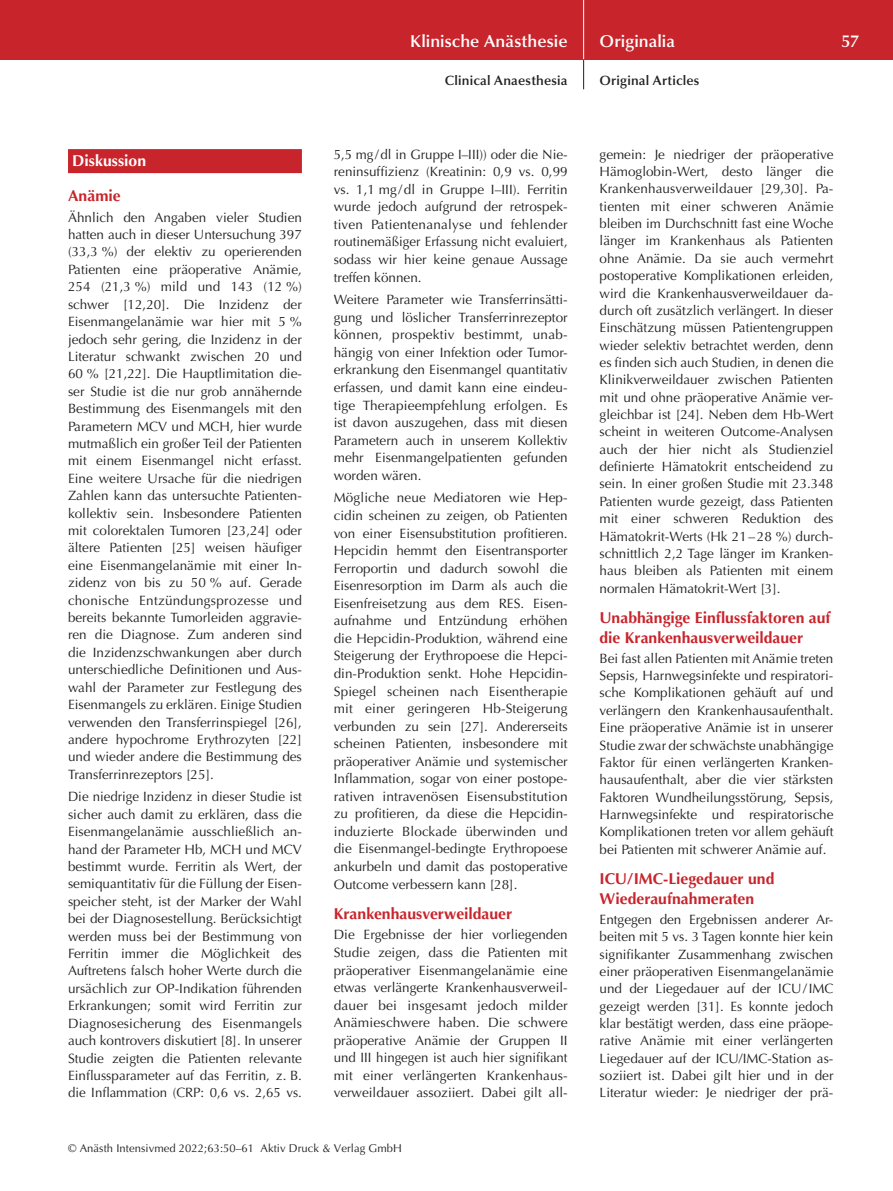
<style>
.page{position:relative;width:893px;height:1191px;background:#fff}
.page>*{position:absolute;margin:0;border:0;box-sizing:border-box;transform-origin:0 0}
.t1{font:600 17.25px "Optima";color:#fff}
.t2{font:700 15.75px/19.6px "Optima";color:#c8242b}
.t3{font:700 15.75px "Optima";color:#fff}
.t4{font:13.5px/17.4px "Optima";color:#231f20;text-align:justify}
.t5{font:600 13.5px "Optima";letter-spacing:.015em;color:#231f20}
.t6{font:11.25px "Optima";letter-spacing:.005em;color:#231f20}
</style>
<div class="page">
<div style="left:0;top:0;width:893px;height:60px;background:#c8242b"></div>
<hr style="left:583px;top:0;width:1px;height:60px;background:#fff">
<svg style="left:583px;top:60px;width:1px;height:29px"></svg>
<div style="left:68px;top:149px;width:234px;height:24px;background:#c8242b"></div>
<p class="t3" style="left:72px;top:152px;width:75px">Diskussion</p>
<p class="t2" style="left:68px;top:186px;width:54px">Anämie</p>
<p class="t4" style="left:68px;top:209px;width:235px">Ähnlich den Angaben vieler Studien hatten auch in dieser Untersuchung 397 (33,3 %) der elektiv zu operierenden Patienten eine präoperative Anämie, 254 (21,3 %) mild und 143 (12 %) schwer [12,20]. Die Inzidenz der Eisenmangelanämie war hier mit 5 % jedoch sehr gering, die Inzidenz in der Literatur schwankt zwischen 20 und 60 % [21,22]. Die Hauptlimitation die&shy;ser Studie ist die nur grob annähernde Bestimmung des Eisenmangels mit den Parametern MCV und MCH, hier wurde mutmaßlich ein großer Teil der Patienten mit einem Eisenmangel nicht erfasst.<br>Eine weitere Ursache für die niedrigen Zahlen kann das untersuchte Patienten&shy;kollektiv sein. Insbesondere Patienten mit colorektalen Tumoren [23,24] oder ältere Patienten [25] weisen häufiger eine Eisenmangelanämie mit einer In&shy;zidenz von bis zu 50 % auf. Gerade chonische Entzündungsprozesse und bereits bekannte Tumorleiden aggravie&shy;ren die Diagnose. Zum anderen sind die Inzidenzschwankungen aber durch unterschiedliche Definitionen und Aus&shy;wahl der Parameter zur Festlegung des Eisenmangels zu erklären. Einige Studien verwenden den Transferrinspiegel [26], andere hypochrome Erythrozyten [22] und wieder andere die Bestimmung des Transferrinrezeptors [25].</p>
<p class="t4" style="left:68px;top:788px;width:235px">Die niedrige Inzidenz in dieser Studie ist sicher auch damit zu erklären, dass die Eisenmangelanämie ausschließlich an&shy;hand der Parameter Hb, MCH und MCV bestimmt wurde. Ferritin als Wert, der semiquantitativ für die Füllung der Eisen&shy;speicher steht, ist der Marker der Wahl bei der Diagnosestellung. Berücksichtigt werden muss bei der Bestimmung von Ferritin immer die Möglichkeit des Auftretens falsch hoher Werte durch die ursächlich zur OP-Indikation führenden Erkrankungen; somit wird Ferritin zur Diagnosesicherung des Eisenmangels auch kontrovers diskutiert [8]. In unserer Studie zeigten die Patienten relevante Einflussparameter auf das Ferritin, z. B. die Inflammation (CRP: 0,6 vs. 2,65 vs.</p>
<p class="t1" style="left:410px;top:31px;width:159px">Klinische Anästhesie</p>
<p class="t5" style="left:445px;top:73px;width:124px">Clinical Anaesthesia</p>
<p class="t4" style="left:334px;top:146px;width:235px">5,5 mg /dl in Gruppe I–III)) oder die Nie&shy;reninsuffizienz (Kreatinin: 0,9 vs. 0,99 vs. 1,1 mg /dl in Gruppe I–III). Ferritin wurde jedoch aufgrund der retrospek&shy;tiven Patientenanalyse und fehlender routinemäßiger Erfassung nicht evaluiert, sodass wir hier keine genaue Aussage treffen können.</p>
<p class="t4" style="left:334px;top:291px;width:235px">Weitere Parameter wie Transferrinsätti&shy;gung und löslicher Transferrinrezeptor können, prospektiv bestimmt, unab&shy;hängig von einer Infektion oder Tumor&shy;erkrankung den Eisenmangel quantitativ erfassen, und damit kann eine eindeu&shy;tige Therapieempfehlung erfolgen. Es ist davon auszugehen, dass mit diesen Parametern auch in unserem Kollektiv mehr Eisenmangelpatienten gefunden worden wären.</p>
<p class="t4" style="left:334px;top:489px;width:235px">Mögliche neue Mediatoren wie Hep&shy;cidin scheinen zu zeigen, ob Patienten von einer Eisensubstitution profitieren.<br>Hepcidin hemmt den Eisentransporter Ferroportin und dadurch sowohl die Eisenresorption im Darm als auch die Eisenfreisetzung aus dem RES. Eisen&shy;aufnahme und Entzündung erhöhen die Hepcidin-Produktion, während eine Steigerung der Erythropoese die Hepci&shy;din-Produktion senkt. Hohe Hepcidin-Spiegel scheinen nach Eisentherapie mit einer geringeren Hb-Steigerung verbunden zu sein [27]. Andererseits scheinen Patienten, insbesondere mit präoperativer Anämie und systemischer Inflammation, sogar von einer postope&shy;rativen intravenösen Eisensubstitution zu profitieren, da diese die Hepcidin&shy;induzierte Blockade überwinden und die Eisenmangel-bedingte Erythropoese ankurbeln und damit das postoperative Outcome verbessern kann [28].</p>
<p class="t2" style="left:334px;top:904px;width:180px">Krankenhausverweildauer</p>
<p class="t4" style="left:334px;top:926px;width:235px">Die Ergebnisse der hier vorliegenden Studie zeigen, dass die Patienten mit präoperativer Eisenmangelanämie eine etwas verlängerte Krankenhausverweil&shy;dauer bei insgesamt jedoch milder Anämieschwere haben. Die schwere präoperative Anämie der Gruppen II und III hingegen ist auch hier signifikant mit einer verlängerten Krankenhaus&shy;verweildauer assoziiert. Dabei gilt all--</p>
<p class="t6" style="left:68px;top:1142px;width:335px">© Anästh Intensivmed 2022;63:50–61 Aktiv Druck &amp; Verlag GmbH</p>
<p class="t1" style="left:600px;top:31px;width:77px">Originalia</p>
<p class="t1" style="left:841px;top:31px;width:19px">57</p>
<p class="t5" style="left:600px;top:73px;width:101px">Original Articles</p>
<p class="t4" style="left:600px;top:146px;width:235px;text-align:left">gemein: Je niedriger der präoperative Hämoglobin-Wert, desto länger die Krankenhausverweildauer [29,30]. Pa-- tienten mit einer schweren Anämie bleiben im Durchschnitt fast eine Woche länger im Krankenhaus als Patienten ohne Anämie. Da sie auch vermehrt postoperative Komplikationen erleiden, wird die Krankenhausverweildauer da&shy;durch oft zusätzlich verlängert. In dieser Einschätzung müssen Patientengruppen wieder selektiv betrachtet werden, denn es finden sich auch Studien, in denen die Klinikverweildauer zwischen Patienten mit und ohne präoperative Anämie ver&shy;gleichbar ist [24]. Neben dem Hb-Wert scheint in weiteren Outcome-Analysen auch der hier nicht als Studienziel definierte Hämatokrit entscheidend zu sein. In einer großen Studie mit 23.348<br>Patienten wurde gezeigt, dass Patienten mit einer schweren Reduktion des Hämatokrit-Werts (Hk 21–28 %) durch&shy;schnittlich 2,2 Tage länger im Kranken&shy;haus bleiben als Patienten mit einem normalen Hämatokrit-Wert [3].</p>
<p class="t2" style="left:600px;top:608px;width:232px">Unabhängige Einflussfaktoren auf die Krankenhausverweildauer</p>
<p class="t4" style="left:600px;top:649px;width:235px">Bei fast allen Patienten mit Anämie treten Sepsis, Harnwegsinfekte und respiratori&shy;sche Komplikationen gehäuft auf und verlängern den Krankenhausaufenthalt.<br>Eine präoperative Anämie ist in unserer Studie zwar der schwächste unabhängige Faktor für einen verlängerten Kranken&shy;hausaufenthalt, aber die vier stärksten Faktoren Wundheilungsstörung, Sepsis, Harnwegsinfekte und respiratorische Komplikationen treten vor allem gehäuft bei Patienten mit schwerer Anämie auf.</p>
<p class="t2" style="left:600px;top:869px;width:176px">ICU/IMC-Liegedauer und<br>Wiederaufnahmeraten</p>
<p class="t4" style="left:600px;top:910px;width:235px;text-align:left">Entgegen den Ergebnissen anderer Ar&shy;beiten mit 5 vs. 3 Tagen konnte hier kein signifikanter Zusammenhang zwischen einer präoperativen Eisenmangelanämie und der Liegedauer auf der ICU/IMC gezeigt werden [31]. Es konnte jedoch klar bestätigt werden, dass eine präope&shy;rative Anämie mit einer verlängerten Liegedauer auf der ICU/IMC-Station as-- soziiert ist. Dabei gilt hier und in der Literatur wieder: Je niedriger der prä-</p>
</div>
